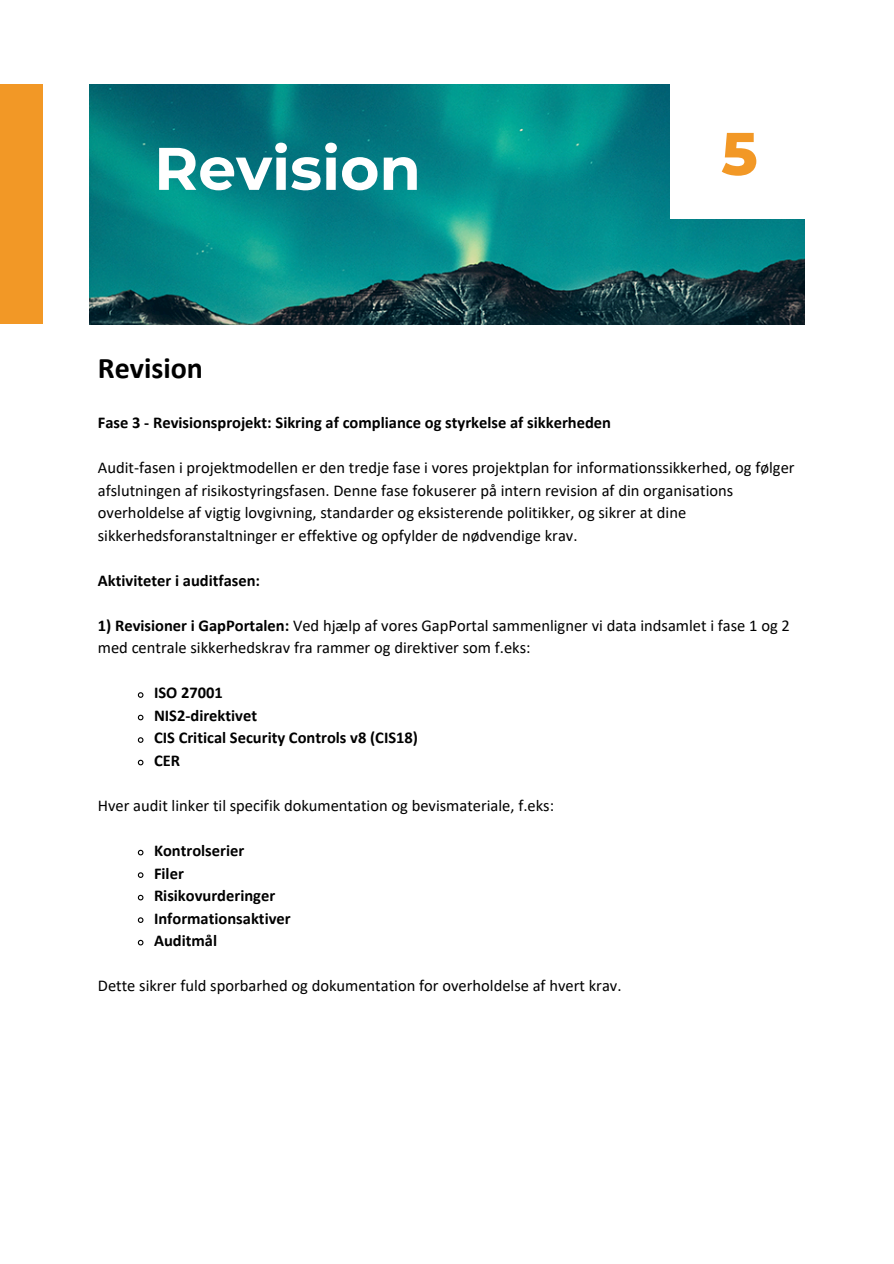
<style>
.page{position:relative;width:894px;height:1264px;background:#fff}
.page>*{position:absolute;margin:0;border:0;box-sizing:border-box;transform-origin:0 0}
.t1{font:700 60px "Montserrat";color:#fff}
.t2{font:800 60px "Montserrat";color:#f29826}
.t3{font:700 30px "Calibri";color:#000}
.t4{font:16.5px/22.5px "Calibri";color:#000}
.t5{font:700 16.5px "Calibri";color:#000}
.s1{font-weight:700}
</style>
<div class="page">
<img style="left:89px;top:85px;width:715px;height:239px">
<div style="left:670px;top:81px;width:138px;height:138px;background:#fff"></div>
<div style="left:0;top:85px;width:43px;height:239px;background:#f29826"></div>
<svg style="left:137px;top:692px;width:7px;height:6px"></svg>
<svg style="left:137px;top:714px;width:7px;height:7px"></svg>
<svg style="left:137px;top:737px;width:7px;height:6px"></svg>
<svg style="left:137px;top:759px;width:7px;height:7px"></svg>
<svg style="left:137px;top:849px;width:7px;height:7px"></svg>
<svg style="left:137px;top:872px;width:7px;height:6px"></svg>
<svg style="left:137px;top:894px;width:7px;height:7px"></svg>
<svg style="left:137px;top:917px;width:7px;height:6px"></svg>
<svg style="left:137px;top:939px;width:7px;height:7px"></svg>
<p class="t1" style="left:154px;top:132px;width:268px">Revision</p>
<p class="t2" style="left:721px;top:117px;width:38px">5</p>
<h1 class="t3" style="left:98px;top:355px;width:107px">Revision</h1>
<p class="t5" style="left:98px;top:416px;width:514px">Fase 3 - Revisionsprojekt: Sikring af compliance og styrkelse af sikkerheden</p>
<h2 class="t4" style="left:98px;top:458px;width:698px">Audit-fasen i projektmodellen er den tredje fase i vores projektplan for informationssikkerhed, og følger afslutningen af risikostyringsfasen. Denne fase fokuserer på intern revision af din organisations overholdelse af vigtig lovgivning, standarder og eksisterende politikker, og sikrer at dine sikkerhedsforanstaltninger er effektive og opfylder de nødvendige krav.</h2>
<h3 class="t5" style="left:98px;top:573px;width:164px">Aktiviteter i auditfasen:</h3>
<p class="t4" style="left:98px;top:615px;width:693px"><span class="s1">1) Revisioner i GapPortalen:</span> Ved hjælp af vores GapPortal sammenligner vi data indsamlet i fase 1 og 2 med centrale sikkerhedskrav fra rammer og direktiver som f.eks:</p>
<h3 class="t5" style="left:154px;top:686px;width:70px">ISO 27001</h3>
<p class="t5" style="left:154px;top:708px;width:105px">NIS2-direktivet</p>
<p class="t5" style="left:154px;top:731px;width:265px">CIS Critical Security Controls v8 (CIS18)</p>
<p class="t5" style="left:154px;top:753px;width:28px">CER</p>
<p class="t4" style="left:98px;top:795px;width:457px">Hver audit linker til specifik dokumentation og bevismateriale, f.eks:</p>
<p class="t5" style="left:154px;top:843px;width:92px">Kontrolserier</p>
<p class="t5" style="left:154px;top:866px;width:31px">Filer</p>
<p class="t5" style="left:154px;top:888px;width:123px">Risikovurderinger</p>
<p class="t5" style="left:154px;top:911px;width:138px">Informationsaktiver</p>
<p class="t5" style="left:154px;top:933px;width:65px">Auditmål</p>
<p class="t4" style="left:98px;top:975px;width:525px">Dette sikrer fuld sporbarhed og dokumentation for overholdelse af hvert krav.</p>
</div>
